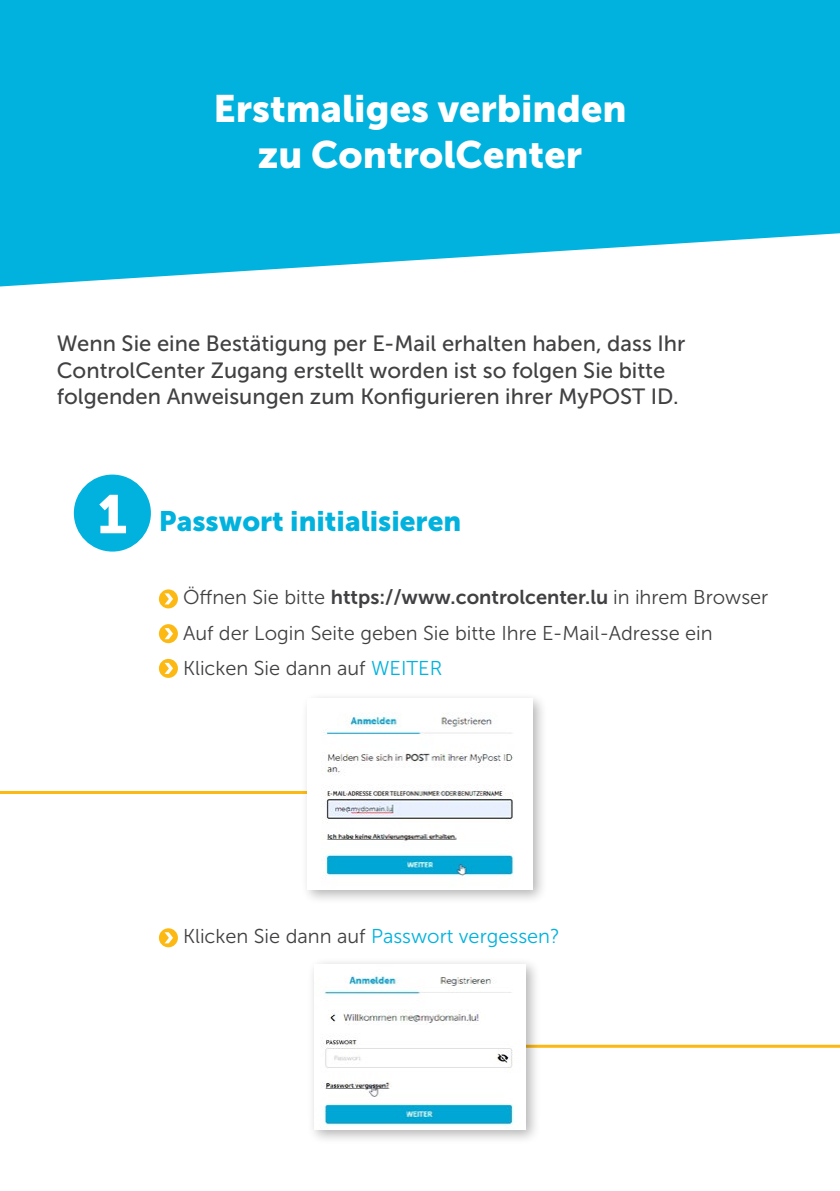
<style>
.page{position:relative;width:840px;height:1191px;background:#fff}
.page>*{position:absolute;margin:0;border:0;box-sizing:border-box;transform-origin:0 0}
.t1{font:53.8px "Museo Slab 900";color:#fff}
.t2{font:38px/45.6px "Museo Sans 900";color:#fff;text-align:center}
.t3{font:28px "Museo Sans 900";color:#00b2dd}
.t4{font:22px/26.4px "Museo Sans 500";color:#414042}
.t5{font:20px/35.4px "Museo Sans 300";color:#414042}
.t6{font:20px "Museo Sans 300";color:#00b2dd}
.s1{font-family:"Museo Sans 700"}
.s2{color:#00b2dd}
.s3{color:#414042}
</style>
<div class="page">
<svg style="left:0;top:0;width:839px;height:286px;background:#17b8e0"></svg>
<div style="left:74px;top:474px;width:77px;height:77px;background:#00b2dd;border-radius:50%"></div>
<div style="left:159px;top:589px;width:19px;height:19px;background:#fdb913;border-radius:50%"></div>
<svg style="left:164px;top:593px;width:9px;height:11px"></svg>
<svg style="left:159px;top:928px;width:19px;height:19px"></svg>
<svg style="left:164px;top:932px;width:9px;height:11px"></svg>
<div style="left:159px;top:624px;width:19px;height:19px;background:#fdb913;border-radius:50%"></div>
<svg style="left:164px;top:628px;width:9px;height:11px"></svg>
<div style="left:159px;top:659px;width:19px;height:19px;background:#fdb913;border-radius:50%"></div>
<svg style="left:164px;top:663px;width:9px;height:11px"></svg>
<hr style="left:0;top:791px;width:315px;height:3px;background:#fdb913">
<hr style="left:510px;top:1044px;width:329px;height:3px;background:#fdb913">
<div style="left:300px;top:691px;width:247px;height:213px;background:#000;opacity:.3"></div>
<img style="left:307px;top:698px;width:225px;height:191px">
<div style="left:307px;top:956px;width:234px;height:188px;background:#000;opacity:.3"></div>
<img style="left:314px;top:964px;width:211px;height:165px">
<h2 class="t2" style="left:213px;top:86px;width:414px">Erstmaliges verbinden zu ControlCenter</h2>
<p class="t4" style="left:57px;top:330px;width:630px">Wenn Sie eine Bestätigung per E-Mail erhalten haben, dass Ihr<br>ControlCenter Zugang erstellt worden ist so folgen Sie bitte folgenden Anweisungen zum Konfigurieren ihrer MyPOST ID.</p>
<h1 class="t1" style="left:98px;top:483px;width:31px">1</h1>
<p class="t3" style="left:159px;top:505px;width:304px">Passwort initialisieren</p>
<p class="t5" style="left:183px;top:580px;width:586px">Öffnen Sie bitte <span class="s1">https://www.controlcenter.lu</span> in ihrem Browser<br>Auf der Login Seite geben Sie bitte Ihre E-Mail-Adresse ein<br>Klicken Sie dann auf <span class="s2">WEITER</span></p>
<p class="t6" style="left:183px;top:925px;width:378px"><span class="s3">Klicken Sie dann auf</span> Passwort vergessen?</p>
</div>
